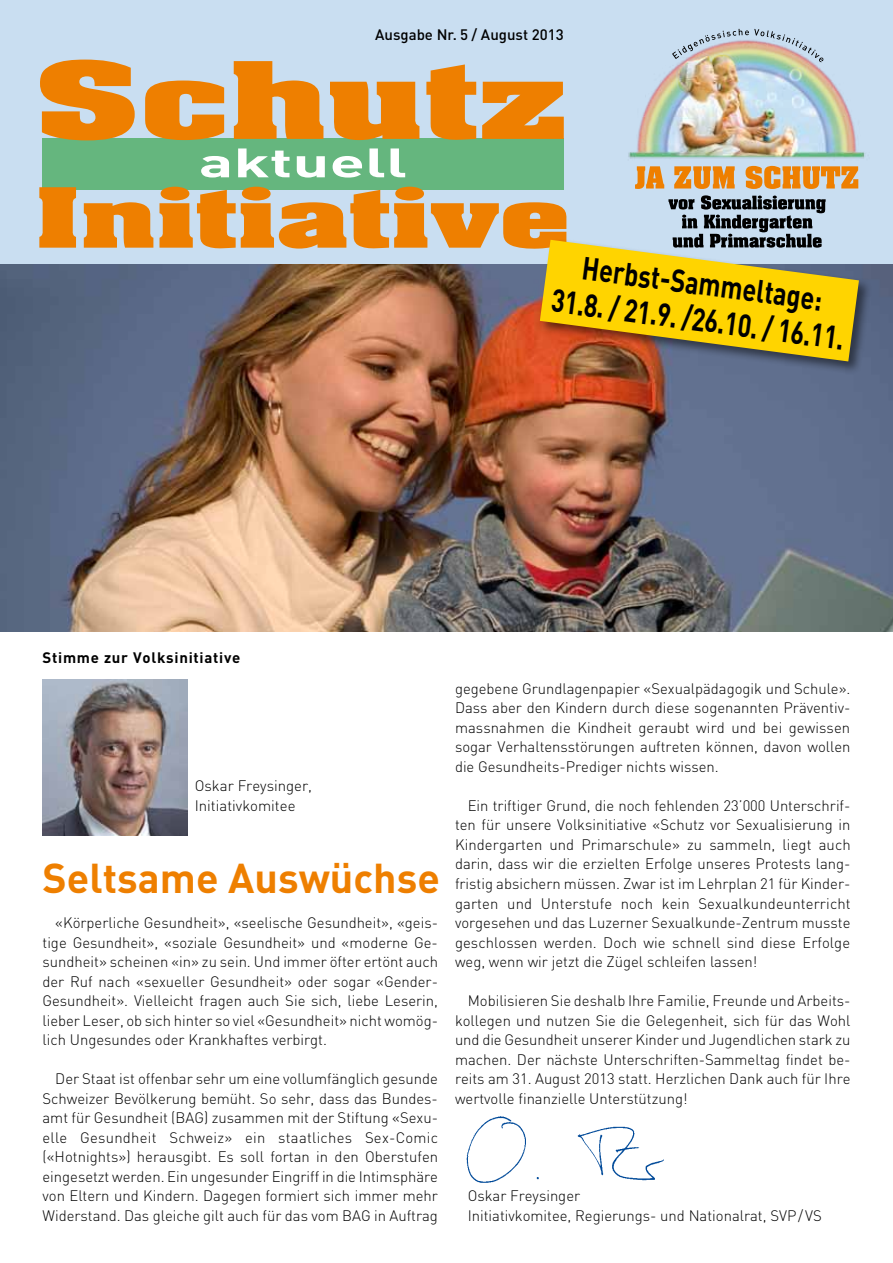
<style>
.page{position:relative;width:893px;height:1263px;background:#fff}
.page>*{position:absolute;margin:0;border:0;box-sizing:border-box;transform-origin:0 0}
.t1{font:700 41.25px "DIN";color:#ee7f00}
.t2{font:700 31.8px/36px "DIN";color:#000;text-align:center;scale:.8 1}
.t3{font:300 15px/19.5px "DIN";color:#000;text-align:justify}
.t4{font:700 15px "DIN";letter-spacing:.05em;color:#000}
.t5{font:500 15px "DIN";color:#000}
</style>
<div class="page">
<img style="left:0;top:264px;width:893px;height:367px">
<div style="left:0;top:0;width:893px;height:264px;background:#c9def1"></div>
<div style="left:43px;top:139px;width:521px;height:51px;background:#65b67e"></div>
<svg style="left:40px;top:60px;width:524px;height:80px"></svg>
<img style="left:637px;top:62px;width:228px;height:97px">
<svg style="left:672px;top:29px;width:152px;height:33px"></svg>
<img style="left:43px;top:679px;width:144px;height:156px">
<img style="left:466px;top:1116px;width:198px;height:67px">
<div style="left:538px;top:238px;width:334px;height:137px;background:#000;opacity:.5"></div>
<img style="left:39px;top:148px;width:820px;height:213px">
<p class="t5" style="left:375px;top:25px;width:190px">Ausgabe Nr. 5 / August 2013</p>
<h2 class="t2" style="left:558px;top:246px;width:370px;rotate:7deg">Herbst-Sammeltage:<br>31.8. / 21.9. /26.10. / 16.11.</h2>
<p class="t4" style="left:43px;top:648px;width:199px">Stimme zur Volksinitiative</p>
<p class="t3" style="left:195px;top:776px;width:119px">Oskar Freysinger,<br>Initiativkomitee</p>
<h1 class="t1" style="left:43px;top:851px;width:399px">Seltsame Auswüchse</h1>
<p class="t3" style="left:43px;top:913px;width:397px;text-align:left;text-indent:13px">«Körperliche Gesundheit», «seelische Gesundheit», «geis&shy;tige Gesundheit», «soziale Gesundheit» und «moderne Ge&shy;sundheit» scheinen «in» zu sein. Und immer öfter ertönt auch der Ruf nach «sexueller Gesundheit» oder sogar «Gender-Gesundheit». Vielleicht fragen auch Sie sich, liebe Leserin, lieber Leser, ob sich hinter so viel «Gesundheit» nicht womög&shy;lich Ungesundes oder Krankhaftes verbirgt.</p>
<p class="t3" style="left:43px;top:1069px;width:397px;text-indent:13px">Der Staat ist offenbar sehr um eine vollumfänglich gesunde Schweizer Bevölkerung bemüht. So sehr, dass das Bundes&shy;amt für Gesundheit (BAG) zusammen mit der Stiftung «Sexu&shy;elle Gesundheit Schweiz» ein staatliches Sex-Comic («Hotnights») herausgibt. Es soll fortan in den Oberstufen eingesetzt werden. Ein ungesunder Eingriff in die Intimsphäre von Eltern und Kindern. Dagegen formiert sich immer mehr Widerstand. Das gleiche gilt auch für das vom BAG in Auftrag</p>
<p class="t3" style="left:455px;top:679px;width:397px">gegebene Grundlagenpapier «Sexualpädagogik und Schule».<br>Dass aber den Kindern durch diese sogenannten Präventiv&shy;massnahmen die Kindheit geraubt wird und bei gewissen sogar Verhaltensstörungen auftreten können, davon wollen die Gesundheits- Prediger nichts wissen.</p>
<p class="t3" style="left:455px;top:796px;width:397px;text-indent:13px">Ein triftiger Grund, die noch fehlenden 23’000 Unterschrif&shy;ten für unsere Volksinitiative «Schutz vor Sexualisierung in Kindergarten und Primarschule» zu sammeln, liegt auch darin, dass wir die erzielten Erfolge unseres Protests lang&shy;fristig absichern müssen. Zwar ist im Lehrplan 21 für Kinder&shy;garten und Unterstufe noch kein Sexualkundeunterricht vorgesehen und das Luzerner Sexualkunde-Zentrum musste geschlossen werden. Doch wie schnell sind diese Erfolge weg, wenn wir jetzt die Zügel schleifen lassen!</p>
<p class="t3" style="left:455px;top:991px;width:397px;text-indent:13px">Mobilisieren Sie deshalb Ihre Familie, Freunde und Arbeits&shy;kollegen und nutzen Sie die Gelegenheit, sich für das Wohl und die Gesundheit unserer Kinder und Jugendlichen stark zu machen. Der nächste Unterschriften-Sammeltag findet be&shy;reits am 31. August 2013 statt. Herzlichen Dank auch für Ihre wertvolle finanzielle Unterstützung!</p>
<p class="t3" style="left:468px;top:1186px;width:355px">Oskar Freysinger<br>Initiativkomitee, Regierungs- und Nationalrat, SVP/VS</p>
</div>
